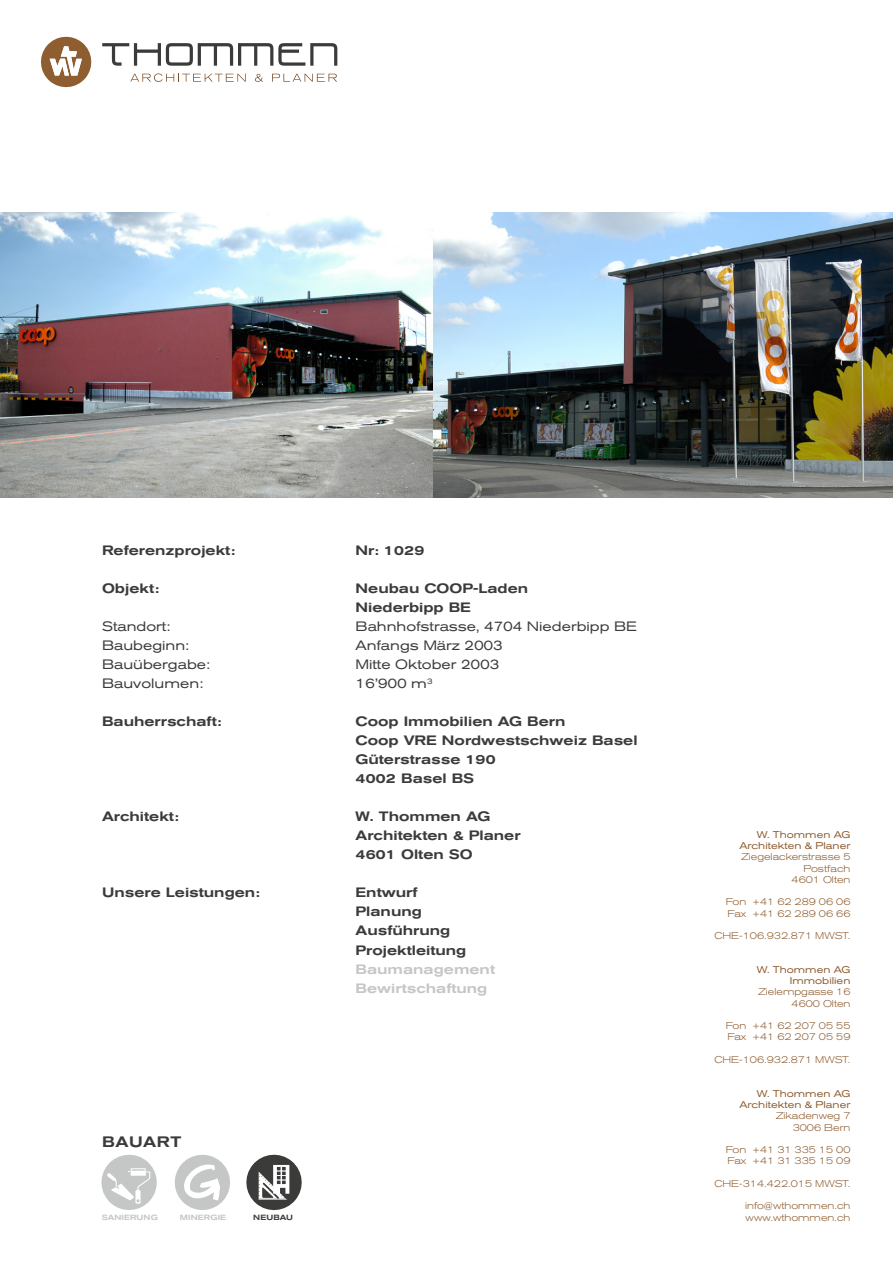
<style>
.page{position:relative;width:893px;height:1263px;background:#fff}
.page>*{position:absolute;margin:0;border:0;box-sizing:border-box;transform-origin:0 0}
.t1{font:500 expanded 15px "Akzidenz Grotesk BQ";letter-spacing:.05em;color:#3b3b3a}
.t2{font:500 expanded 13.5px/19px "Akzidenz Grotesk BQ";color:#3b3b3a}
.t3{font:expanded 13.5px "Akzidenz Grotesk BQ";color:#3b3b3a}
.t4{font:500 expanded 13.5px/19px "Akzidenz Grotesk BQ";color:#c5c6c6}
.t5{font:300 expanded 9.75px/11.2px "Akzidenz Grotesk BQ";color:#8e5d30}
.t6{font:expanded 9.75px/11.2px "Akzidenz Grotesk BQ";color:#8e5d30;text-align:right}
.t7{font:500 expanded 7.5px "Akzidenz Grotesk BQ";letter-spacing:.01em;color:#c5c6c6}
.t8{font:500 expanded 7.5px "Akzidenz Grotesk BQ";letter-spacing:.01em;color:#3b3b3a}
</style>
<div class="page">
<svg style="left:130px;top:73px;width:116px;height:9px"></svg>
<svg style="left:255px;top:74px;width:8px;height:8px"></svg>
<svg style="left:272px;top:74px;width:65px;height:8px"></svg>
<svg style="left:102px;top:43px;width:235px;height:23px"></svg>
<svg style="left:41px;top:37px;width:50px;height:50px"></svg>
<img style="left:0;top:213px;width:893px;height:285px">
<svg style="left:174px;top:1154px;width:56px;height:56px"></svg>
<svg style="left:246px;top:1154px;width:56px;height:57px"></svg>
<svg style="left:101px;top:1154px;width:56px;height:56px"></svg>
<h2 class="t2" style="left:102px;top:541px;width:135px">Referenzprojekt:</h2>
<h2 class="t2" style="left:356px;top:541px;width:70px">Nr: 1029</h2>
<h2 class="t2" style="left:102px;top:579px;width:59px">Objekt:</h2>
<h2 class="t2" style="left:356px;top:579px;width:174px">Neubau COOP-Laden<br>Niederbipp BE</h2>
<h2 class="t3" style="left:102px;top:619px;width:70px">Standort:</h2>
<h2 class="t3" style="left:356px;top:619px;width:283px">Bahnhofstrasse, 4704 Niederbipp BE</h2>
<h2 class="t3" style="left:102px;top:638px;width:89px">Baubeginn:</h2>
<h2 class="t3" style="left:356px;top:638px;width:149px">Anfangs März 2003</h2>
<h2 class="t3" style="left:102px;top:657px;width:110px">Bauübergabe:</h2>
<h2 class="t3" style="left:356px;top:657px;width:145px">Mitte Oktober 2003</h2>
<h2 class="t3" style="left:102px;top:676px;width:103px">Bauvolumen:</h2>
<h2 class="t3" style="left:356px;top:676px;width:78px">16’900 m<sup>3</sup></h2>
<h2 class="t2" style="left:102px;top:712px;width:121px">Bauherrschaft:</h2>
<h2 class="t2" style="left:356px;top:712px;width:284px">Coop Immobilien AG Bern<br>Coop VRE Nordwestschweiz Basel<br>Güterstrasse 190<br>4002 Basel BS</h2>
<h2 class="t2" style="left:102px;top:807px;width:79px">Architekt:</h2>
<h2 class="t2" style="left:356px;top:807px;width:167px">W. Thommen AG<br>Architekten &amp; Planer<br>4601 Olten SO</h2>
<h2 class="t2" style="left:102px;top:883px;width:159px">Unsere Leistungen:</h2>
<h2 class="t2" style="left:356px;top:883px;width:112px">Entwurf<br>Planung<br>Ausführung<br>Projektleitung</h2>
<h2 class="t4" style="left:356px;top:959px;width:141px">Baumanagement<br>Bewirtschaftung</h2>
<h1 class="t1" style="left:102px;top:1133px;width:81px">BAUART</h1>
<p class="t7" style="left:102px;top:1213px;width:58px">SANIERUNG</p>
<p class="t7" style="left:180px;top:1213px;width:48px">MINERGIE</p>
<p class="t8" style="left:253px;top:1213px;width:41px">NEUBAU</p>
<p class="t6" style="left:739px;top:829px;width:113px">W. Thommen AG<br>Architekten &amp; Planer</p>
<p class="t5" style="left:742px;top:851px;width:110px;text-align:right">Ziegelackerstrasse 5<br>Postfach<br>4601 Olten</p>
<p class="t5" style="left:726px;top:896px;width:126px">Fon +41 62 289 06 06<br>Fax +41 62 289 06 66</p>
<p class="t5" style="left:714px;top:930px;width:138px">CHE-106.932.871 MWST.</p>
<p class="t6" style="left:757px;top:964px;width:95px">W. Thommen AG<br>Immobilien</p>
<p class="t5" style="left:759px;top:986px;width:93px;text-align:right">Zielempgasse 16<br>4600 Olten</p>
<p class="t5" style="left:726px;top:1020px;width:126px">Fon +41 62 207 05 55<br>Fax +41 62 207 05 59</p>
<p class="t5" style="left:714px;top:1054px;width:138px">CHE-106.932.871 MWST.</p>
<p class="t6" style="left:739px;top:1088px;width:113px">W. Thommen AG<br>Architekten &amp; Planer</p>
<p class="t5" style="left:776px;top:1110px;width:76px;text-align:right">Zikadenweg 7<br>3006 Bern</p>
<p class="t5" style="left:726px;top:1144px;width:126px">Fon +41 31 335 15 00<br>Fax +41 31 335 15 09</p>
<p class="t5" style="left:714px;top:1178px;width:138px">CHE-314.422.015 MWST.</p>
<p class="t5" style="left:745px;top:1200px;width:107px">info@wthommen.ch www.wthommen.ch</p>
</div>
